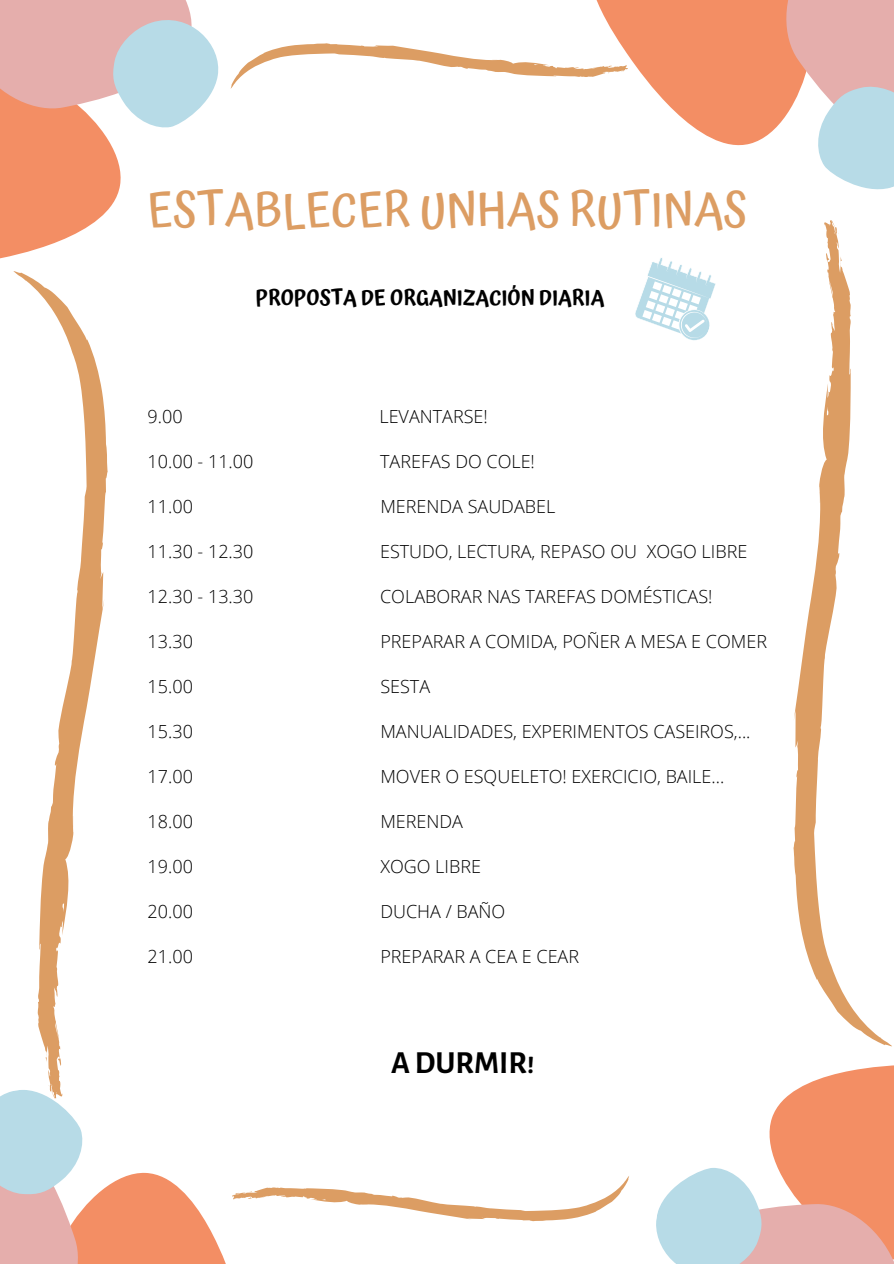
<style>
.page{position:relative;width:894px;height:1264px;background:#fff}
.page>*{position:absolute;margin:0;border:0;box-sizing:border-box;transform-origin:0 0}
.t1{font:500 47.25px "Atma";color:#dc9d63}
.t2{font:700 31.5px "Alegreya Sans SC";color:#000}
.t3{font:600 21px "Atma";color:#000}
.t4{font:300 18px "Open Sans";color:#000}
</style>
<div class="page">
<svg style="left:0;top:0;width:218px;height:259px"></svg>
<svg style="left:596px;top:0;width:149px;height:146px;fill:#f38e64"></svg>
<svg style="left:745px;top:0;width:148px;height:190px"></svg>
<svg style="left:656px;top:1065px;width:237px;height:198px"></svg>
<svg style="left:13px;top:271px;width:95px;height:806px"></svg>
<svg style="left:793px;top:220px;width:99px;height:827px"></svg>
<svg style="left:230px;top:43px;width:399px;height:46px"></svg>
<svg style="left:0;top:1077px;width:629px;height:186px"></svg>
<svg style="left:635px;top:258px;width:80px;height:83px"></svg>
<h1 class="t1" style="left:147px;top:182px;width:600px">ESTABLECER UNHAS RUTINAS</h1>
<p class="t3" style="left:255px;top:285px;width:350px">PROPOSTA DE ORGANIZACIÓN DIARIA</p>
<p class="t4" style="left:147px;top:403px;width:37px">9.00</p>
<p class="t4" style="left:379px;top:403px;width:110px">LEVANTARSE!</p>
<p class="t4" style="left:147px;top:448px;width:107px">10.00 - 11.00</p>
<p class="t4" style="left:380px;top:448px;width:156px">TAREFAS DO COLE!</p>
<p class="t4" style="left:147px;top:493px;width:47px">11.00</p>
<p class="t4" style="left:380px;top:493px;width:176px">MERENDA SAUDABEL</p>
<p class="t4" style="left:147px;top:538px;width:107px">11.30 - 12.30</p>
<p class="t4" style="left:380px;top:538px;width:368px">ESTUDO, LECTURA, REPASO OU XOGO LIBRE</p>
<p class="t4" style="left:147px;top:583px;width:107px">12.30 - 13.30</p>
<p class="t4" style="left:380px;top:583px;width:334px">COLABORAR NAS TAREFAS DOMÉSTICAS!</p>
<p class="t4" style="left:147px;top:628px;width:47px">13.30</p>
<p class="t4" style="left:380px;top:628px;width:388px">PREPARAR A COMIDA, POÑER A MESA E COMER</p>
<p class="t4" style="left:147px;top:674px;width:47px">15.00</p>
<p class="t4" style="left:380px;top:674px;width:51px">SESTA</p>
<p class="t4" style="left:147px;top:719px;width:47px">15.30</p>
<p class="t4" style="left:380px;top:719px;width:371px">MANUALIDADES, EXPERIMENTOS CASEIROS,...</p>
<p class="t4" style="left:147px;top:764px;width:47px">17.00</p>
<p class="t4" style="left:380px;top:764px;width:345px">MOVER O ESQUELETO! EXERCICIO, BAILE...</p>
<p class="t4" style="left:147px;top:809px;width:47px">18.00</p>
<p class="t4" style="left:380px;top:809px;width:84px">MERENDA</p>
<p class="t4" style="left:147px;top:854px;width:47px">19.00</p>
<p class="t4" style="left:380px;top:854px;width:102px">XOGO LIBRE</p>
<p class="t4" style="left:147px;top:899px;width:47px">20.00</p>
<p class="t4" style="left:380px;top:899px;width:126px">DUCHA / BAÑO</p>
<p class="t4" style="left:147px;top:944px;width:47px">21.00</p>
<p class="t4" style="left:380px;top:944px;width:200px">PREPARAR A CEA E CEAR</p>
<h2 class="t2" style="left:391px;top:1044px;width:145px">ADURMIR!</h2>
</div>
